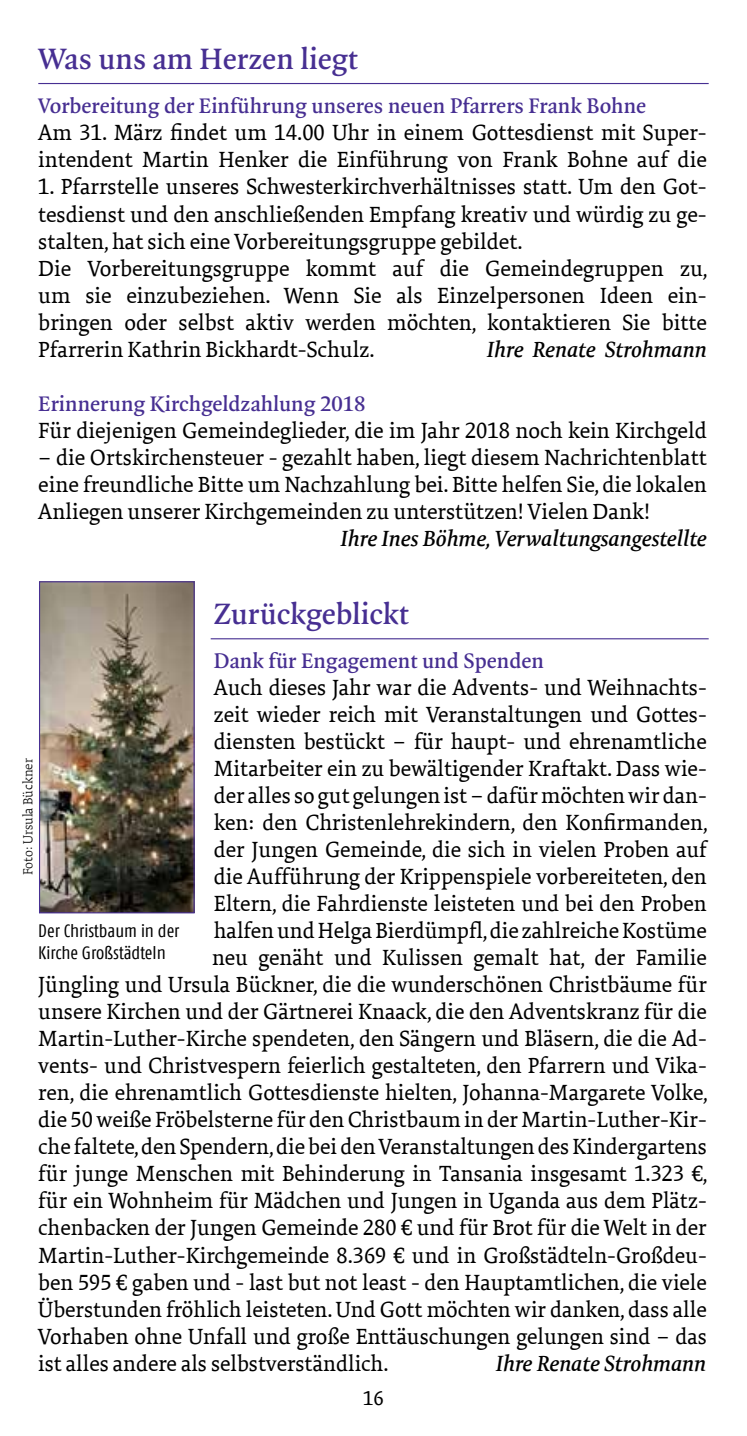
<style>
.page{position:relative;width:747px;height:1436px;background:#fff}
.page>*{position:absolute;margin:0;border:0;box-sizing:border-box;transform-origin:0 0}
.t1{font:600 31.5px "Quadraat OT";color:#472f92}
.t2{font:22.5px/27px "Tundra Offc";color:#000}
.t3{font:600 22.5px "Quadraat OT";color:#472f92}
.t4{font:italic 500 22.5px "Tundra Offc";color:#000}
.t5{font:20.25px "Tundra Offc";color:#000}
.t6{font:condensed 18px/21.6px "Fago Offc";letter-spacing:-.005em;color:#000}
.t7{font:300 expanded 13.5px "Tundra Offc";color:#000}
</style>
<div class="page">
<hr style="left:38px;top:83px;width:670px;height:1px;background:#472f92">
<hr style="left:210px;top:638px;width:498px;height:1px;background:#472f92">
<img style="left:41px;top:583px;width:151px;height:328px">
<div style="left:39px;top:581px;width:155px;height:332px;border:1px solid #472f92"></div>
<h1 class="t1" style="left:38px;top:37px;width:321px">Was uns am Herzen liegt</h1>
<p class="t3" style="left:38px;top:91px;width:609px">Vorbereitung der Einführung unseres neuen Pfarrers Frank Bohne</p>
<p class="t2" style="left:38px;top:120px;width:669px">Am 31. März findet um 14.00 Uhr in einem Gottesdienst mit Super&shy;intendent Martin Henker die Einführung von Frank Bohne auf die</p>
<p class="t2" style="left:38px;top:174px;width:670px">1. Pfarrstelle unseres Schwesterkirchverhältnisses statt. Um den Got&shy;tesdienst und den anschließenden Empfang kreativ und würdig zu ge&shy;stalten, hat sich eine Vorbereitungsgruppe gebildet.<br>Die Vorbereitungsgruppe kommt auf die Gemeindegruppen zu, um sie einzubeziehen. Wenn Sie als Einzelpersonen Ideen ein&shy;bringen oder selbst aktiv werden möchten, kontaktieren Sie bitte Pfarrerin Kathrin Bickhardt-Schulz.</p>
<p class="t4" style="left:486px;top:336px;width:221px">Ihre Renate Strohmann</p>
<p class="t3" style="left:38px;top:388px;width:328px">Erinnerung Kirchgeldzahlung 2018</p>
<p class="t2" style="left:38px;top:417px;width:669px">Für diejenigen Gemeindeglieder, die im Jahr 2018 noch kein Kirchgeld</p>
<p class="t2" style="left:38px;top:444px;width:669px;text-align:justify">– die Ortskirchensteuer - gezahlt haben, liegt diesem Nachrichtenblatt eine freundliche Bitte um Nachzahlung bei. Bitte helfen Sie, die lokalen Anliegen unserer Kirchgemeinden zu unterstützen! Vielen Dank!</p>
<p class="t4" style="left:340px;top:525px;width:367px">Ihre Ines Böhme, Verwaltungsangestellte</p>
<h1 class="t1" style="left:214px;top:592px;width:196px">Zurückgeblickt</h1>
<p class="t3" style="left:214px;top:645px;width:331px">Dank für Engagement und Spenden</p>
<p class="t2" style="left:214px;top:675px;width:494px">Auch dieses Jahr war die Advents- und Weihnachts-</p>
<p class="t2" style="left:214px;top:702px;width:494px">zeit wieder reich mit Veranstaltungen und Gottes-</p>
<p class="t2" style="left:214px;top:729px;width:494px">diensten bestückt – für haupt- und ehrenamtliche</p>
<p class="t2" style="left:214px;top:756px;width:494px">Mitarbeiter ein zu bewältigender Kraftakt. Dass wie-</p>
<p class="t2" style="left:214px;top:783px;width:494px">der alles so gut gelungen ist – dafür möchten wir dan-</p>
<p class="t2" style="left:214px;top:810px;width:495px">ken: den Christenlehrekindern, den Konfirmanden,</p>
<p class="t2" style="left:214px;top:837px;width:494px">der Jungen Gemeinde, die sich in vielen Proben auf</p>
<p class="t2" style="left:214px;top:864px;width:494px">die Aufführung der Krippenspiele vorbereiteten, den</p>
<p class="t2" style="left:214px;top:891px;width:494px">Eltern, die Fahrdienste leisteten und bei den Proben</p>
<p class="t2" style="left:214px;top:918px;width:494px">halfen und Helga Bierdümpfl, die zahlreiche Kostüme</p>
<p class="t2" style="left:212px;top:945px;width:496px">neu genäht und Kulissen gemalt hat, der Familie</p>
<p class="t2" style="left:38px;top:972px;width:669px">Jüngling und Ursula Bückner, die die wunderschönen Christbäume für</p>
<p class="t2" style="left:38px;top:999px;width:669px">unsere Kirchen und der Gärtnerei Knaack, die den Adventskranz für die</p>
<p class="t2" style="left:38px;top:1026px;width:669px">Martin-Luther-Kirche spendeten, den Sängern und Bläsern, die die Ad-</p>
<p class="t2" style="left:38px;top:1053px;width:669px">vents- und Christvespern feierlich gestalteten, den Pfarrern und Vika-</p>
<p class="t2" style="left:38px;top:1080px;width:670px">ren, die ehrenamtlich Gottesdienste hielten, Johanna-Margarete Volke,</p>
<p class="t2" style="left:38px;top:1107px;width:669px">die 50 weiße Fröbelsterne für den Christbaum in der Martin-Luther-Kir-</p>
<p class="t2" style="left:38px;top:1134px;width:669px">che faltete, den Spendern, die bei den Veranstaltungen des Kindergartens</p>
<p class="t2" style="left:38px;top:1161px;width:670px">für junge Menschen mit Behinderung in Tansania insgesamt 1.323 €,</p>
<p class="t2" style="left:38px;top:1188px;width:669px">für ein Wohnheim für Mädchen und Jungen in Uganda aus dem Plätz-</p>
<p class="t2" style="left:38px;top:1215px;width:669px">chenbacken der Jungen Gemeinde 280 € und für Brot für die Welt in der</p>
<p class="t2" style="left:38px;top:1242px;width:669px">Martin-Luther-Kirchgemeinde 8.369 € und in Großstädteln-Großdeu-</p>
<p class="t2" style="left:38px;top:1269px;width:669px">ben 595 € gaben und - last but not least - den Hauptamtlichen, die viele</p>
<p class="t2" style="left:38px;top:1296px;width:669px">Überstunden fröhlich leisteten. Und Gott möchten wir danken, dass alle</p>
<p class="t2" style="left:38px;top:1323px;width:669px">Vorhaben ohne Unfall und große Enttäuschungen gelungen sind – das</p>
<p class="t2" style="left:38px;top:1350px;width:351px">ist alles andere als selbstverständlich.</p>
<p class="t4" style="left:495px;top:1349px;width:212px">Ihre Renate Strohmann</p>
<p class="t7" style="left:20px;top:874px;width:118px;rotate:-90deg">Foto: Ursula Bückner</p>
<p class="t6" style="left:38px;top:920px;width:143px">Der Christbaum in der<br>Kirche Großstädteln</p>
<p class="t5" style="left:363px;top:1386px;width:22px">16</p>
</div>
